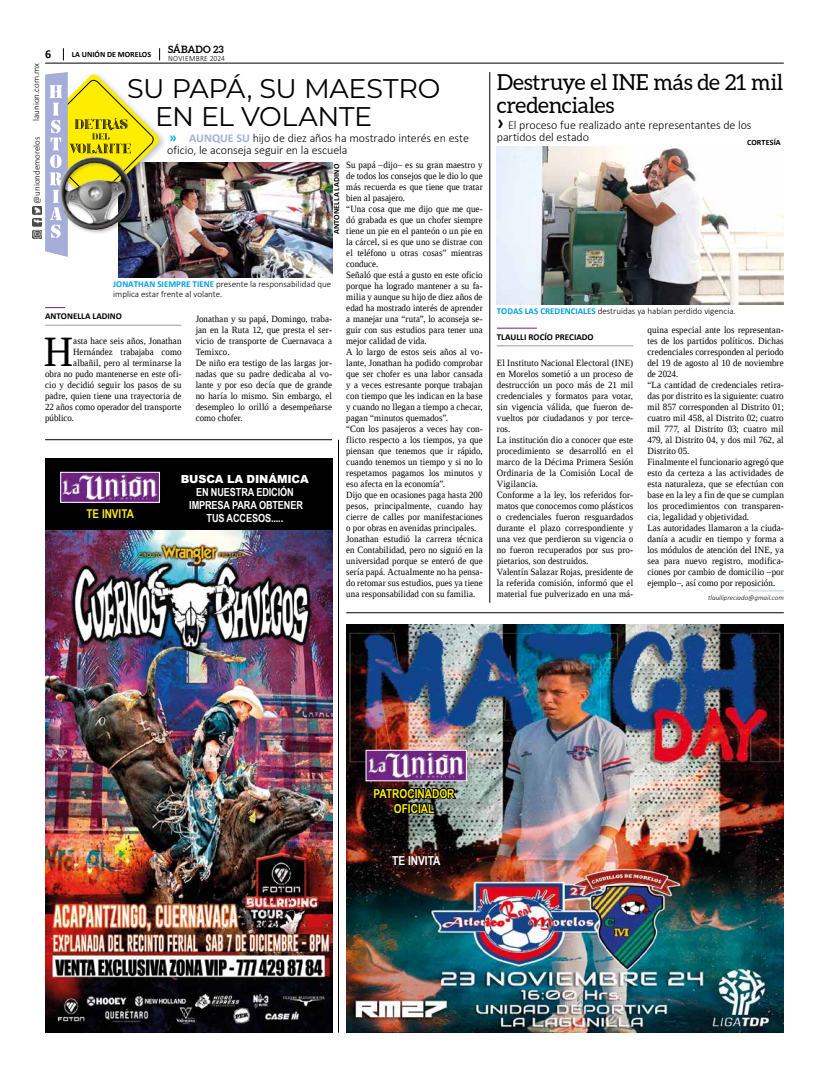
<style>
.page{position:relative;width:823px;height:1078px;background:#fff}
.page>*{position:absolute;margin:0;border:0;box-sizing:border-box;transform-origin:0 0}
.t1{font:43.1px "Liberation Serif";color:#000;scale:.94 1}
.t2{font:27px/28px "Montserrat";letter-spacing:-.015em;color:#000}
.t3{font:22px/23px "Aleo";letter-spacing:-.01em;color:#000}
.t4{font:700 12.3px/14.8px "Arial Narrow";color:#ffed00;text-align:center}
.t5{font:700 12.3px "Arial Narrow";color:#fff}
.t6{font:700 12.1px "Arial Narrow";color:#ffed00}
.t7{font:300 12px/12px "Calibri";letter-spacing:-.005em;color:#000}
.t8{font:700 12px "Calibri";color:#000}
.t9{font:700 11.1px/13.1px "Arial Narrow";letter-spacing:-.01em;color:#fff;text-align:center}
.t10{font:900 11.1px "Arial";letter-spacing:-.01em;color:#fff}
.t11{font:700 10px "Aleo";letter-spacing:.005em;color:#000}
.t12{font:9.5px/11px "Liberation Serif";letter-spacing:.01em;color:#000;scale:.94 1}
.t13{font:9.5px/11px "Liberation Serif";letter-spacing:.01em;color:#000;scale:.95 1}
.t14{font:300 9px/10px "Calibri";color:#000}
.t15{font:700 9px "Calibri";color:#000}
.t16{font:700 8px "Calibri";letter-spacing:.015em;color:#000}
.t17{font:300 8px "Calibri";letter-spacing:.04em;color:#000;scale:.94 1}
.t18{font:italic 300 7px "Calibri";color:#000}
.s1{font-weight:700;font-size:14px;color:#00afcb}
.s2{font-weight:700;color:#a5add8}
.s3{font-weight:700;color:#009fe3}
.s4{font-weight:700;font-size:20px}
</style>
<div class="page">
<hr style="left:45px;top:63px;width:738px;height:1px;background:#000">
<img style="left:32px;top:206px;width:9px;height:32px">
<svg style="left:63px;top:48px;width:1px;height:12px"></svg>
<svg style="left:159px;top:48px;width:1px;height:12px"></svg>
<img style="left:119px;top:162px;width:213px;height:115px">
<img style="left:346px;top:624px;width:437px;height:408px">
<img style="left:367px;top:751px;width:97px;height:28px">
<div style="left:365px;top:749px;width:101px;height:32px;border:1px solid #fff"></div>
<svg style="left:372px;top:783px;width:85px;height:32px;background:#2e2c2a"></svg>
<div style="left:45px;top:459px;width:287px;height:71px;background:#000"></div>
<img style="left:62px;top:473px;width:96px;height:27px">
<div style="left:60px;top:471px;width:100px;height:31px;border:1px solid #fff"></div>
<img style="left:45px;top:530px;width:287px;height:502px">
<hr style="left:346px;top:612px;width:437px;height:1px;background:#000">
<hr style="left:338px;top:440px;width:1px;height:592px;background:#000">
<hr style="left:45px;top:439px;width:287px;height:1px;background:#000">
<hr style="left:747px;top:590px;width:36px;height:1px;background:#becbd3">
<hr style="left:496px;top:327px;width:40px;height:1px;background:#702283">
<hr style="left:496px;top:345px;width:137px;height:1px;background:#9d9d9c">
<img style="left:496px;top:146px;width:287px;height:159px">
<hr style="left:489px;top:72px;width:1px;height:530px;background:#000">
<div style="left:55px;top:71px;width:112px;height:142px;background:#000;opacity:.25"></div>
<svg style="left:45px;top:72px;width:116px;height:185px"></svg>
<svg style="left:45px;top:307px;width:20px;height:1px"></svg>
<hr style="left:45px;top:325px;width:136px;height:1px;background:#9d9d9c">
<p class="t8" style="left:45px;top:46px;width:8px">6</p>
<p class="t16" style="left:72px;top:49px;width:81px">LA UNIÓN DE MORELOS</p>
<p class="t11" style="left:168px;top:44px;width:57px">SÁBADO 23</p>
<p class="t17" style="left:168px;top:53px;width:62px">NOVIEMBRE 2024</p>
<p class="t14" style="left:31px;top:121px;width:59px;rotate:-90deg">launion.com.mx</p>
<h2 class="t2" style="left:155px;top:74px;width:286px;text-indent:-28px">SU PAPÁ, SU MAESTRO<br>EN EL VOLANTE</h2>
<p class="t7" style="left:167px;top:131px;width:303px"><span class="s1">»</span> <span class="s2">AUNQUE SU</span> hijo de diez años ha mostrado interés en este oficio, le aconseja seguir en la escuela</p>
<p class="t14" style="left:32px;top:203px;width:69px;rotate:-90deg">@uniondemorelos</p>
<p class="t12" style="left:346px;top:159px;width:146px">Su papá –dijo– es su gran maestro y de todos los consejos que le dio lo que más recuerda es que tiene que tratar bien al pasajero.<br>“Una cosa que me dijo que me que&shy;dó grabada es que un chofer siempre tiene un pie en el panteón o un pie en la cárcel, si es que uno se distrae con el teléfono u otras cosas” mientras conduce.<br>Señaló que está a gusto en este oficio porque ha logrado mantener a su fa&shy;milia y aunque su hijo de diez años de edad ha mostrado interés de aprender a manejar una “ruta”, lo aconseja se&shy;guir con sus estudios para tener una mejor calidad de vida.<br>A lo largo de estos seis años al vo&shy;lante, Jonathan ha podido comprobar que ser chofer es una labor cansada y a veces estresante porque trabajan con tiempo que les indican en la base y cuando no llegan a tiempo a checar, pagan “minutos quemados”.<br>“Con los pasajeros a veces hay con&shy;flicto respecto a los tiempos, ya que piensan que tenemos que ir rápido, cuando tenemos un tiempo y si no lo respetamos pagamos los minutos y eso afecta en la economía”.<br>Dijo que en ocasiones paga hasta 200 pesos, principalmente, cuando hay cierre de calles por manifestaciones o por obras en avenidas principales.<br>Jonathan estudió la carrera técnica en Contabilidad, pero no siguió en la universidad porque se enteró de que sería papá. Actualmente no ha pensa&shy;do retomar sus estudios, pues ya tiene una responsabilidad con su familia.</p>
<p class="t16" style="left:331px;top:234px;width:72px;rotate:-90deg">ANTONELLA LADINO</p>
<p class="t14" style="left:113px;top:279px;width:219px"><span class="s3">JONATHAN SIEMPRE TIENE</span> presente la responsabilidad que implica estar frente al volante.</p>
<p class="t15" style="left:45px;top:310px;width:78px">ANTONELLA LADINO</p>
<p class="t12" style="left:195px;top:313px;width:146px">Jonathan y su papá, Domingo, traba&shy;jan en la Ruta 12, que presta el ser&shy;vicio de transporte de Cuernavaca a<br>Temixco.<br>De niño era testigo de las largas jor&shy;nadas que su padre dedicaba al vo&shy;lante y por eso decía que de grande no haría lo mismo. Sin embargo, el desempleo lo orilló a desempeñarse como chofer.</p>
<h1 class="t1" style="left:44px;top:324px;width:33px">H</h1>
<p class="t12" style="left:73px;top:335px;width:117px">asta hace seis años, Jonathan</p>
<p class="t12" style="left:73px;top:346px;width:117px">Hernández trabajaba como</p>
<p class="t12" style="left:73px;top:357px;width:117px">albañil, pero al terminarse la</p>
<p class="t12" style="left:45px;top:368px;width:146px">obra no pudo mantenerse en este ofi-</p>
<p class="t12" style="left:45px;top:379px;width:146px">cio y decidió seguir los pasos de su</p>
<p class="t12" style="left:45px;top:390px;width:146px">padre, quien tiene una trayectoria de</p>
<p class="t12" style="left:45px;top:401px;width:146px">22 años como operador del transporte</p>
<p class="t12" style="left:45px;top:412px;width:32px">público.</p>
<p class="t10" style="left:181px;top:470px;width:129px">BUSCA LA DINÁMICA</p>
<p class="t9" style="left:189px;top:485px;width:115px">EN NUESTRA EDICIÓN<br>IMPRESA PARA OBTENER<br>TUS ACCESOS.....</p>
<p class="t6" style="left:86px;top:504px;width:49px">TE INVITA</p>
<h3 class="t3" style="left:496px;top:70px;width:288px">Destruye el INE más de 21 mil credenciales</h3>
<p class="t7" style="left:496px;top:119px;width:256px"><span class="s4">›</span> El proceso fue realizado ante representantes de los partidos del estado</p>
<p class="t16" style="left:746px;top:137px;width:35px">CORTESÍA</p>
<p class="t14" style="left:496px;top:306px;width:240px"><span class="s3">TODAS LAS CREDENCIALES</span> destruidas ya habían perdido vigencia.</p>
<p class="t15" style="left:496px;top:331px;width:98px">TLAULLI ROCÍO PRECIADO</p>
<p class="t13" style="left:496px;top:357px;width:145px">El Instituto Nacional Electoral (INE) en Morelos sometió a un proceso de destrucción un poco más de 21 mil credenciales y formatos para votar, sin vigencia válida, que fueron de&shy;vueltos por ciudadanos y por terce&shy;ros.<br>La institución dio a conocer que este procedimiento se desarrolló en el marco de la Décima Primera Sesión<br>Ordinaria de la Comisión Local de<br>Vigilancia.<br>Conforme a la ley, los referidos for&shy;matos que conocemos como plásticos o credenciales fueron resguardados durante el plazo correspondiente y una vez que perdieron su vigencia o no fueron recuperados por sus pro&shy;pietarios, son destruidos.<br>Valentín Salazar Rojas, presidente de la referida comisión, informó que el material fue pulverizado en una má-</p>
<p class="t13" style="left:647px;top:324px;width:145px">quina especial ante los representan&shy;tes de los partidos políticos. Dichas credenciales corresponden al periodo del 19 de agosto al 10 de noviembre de 2024.<br>“La cantidad de credenciales retira&shy;das por distrito es la siguiente: cuatro mil 857 corresponden al Distrito 01; cuatro mil 458, al Distrito 02; cuatro mil 777, al Distrito 03; cuatro mil 479, al Distrito 04, y dos mil 762, al Distrito 05.<br>Finalmente el funcionario agregó que esto da certeza a las actividades de esta naturaleza, que se efectúan con base en la ley a fin de que se cumplan los procedimientos con transparen&shy;cia, legalidad y objetividad.<br>Las autoridades llamaron a la ciuda&shy;danía a acudir en tiempo y forma a los módulos de atención del INE, ya sea para nuevo registro, modifica&shy;ciones por cambio de domicilio –por ejemplo–, así como por reposición.</p>
<p class="t18" style="left:708px;top:593px;width:77px">tlaullipreciado@gmail.com</p>
<p class="t4" style="left:373px;top:785px;width:83px">PATROCINADOR<br>OFICIAL</p>
<p class="t5" style="left:392px;top:851px;width:50px">TE INVITA</p>
</div>
